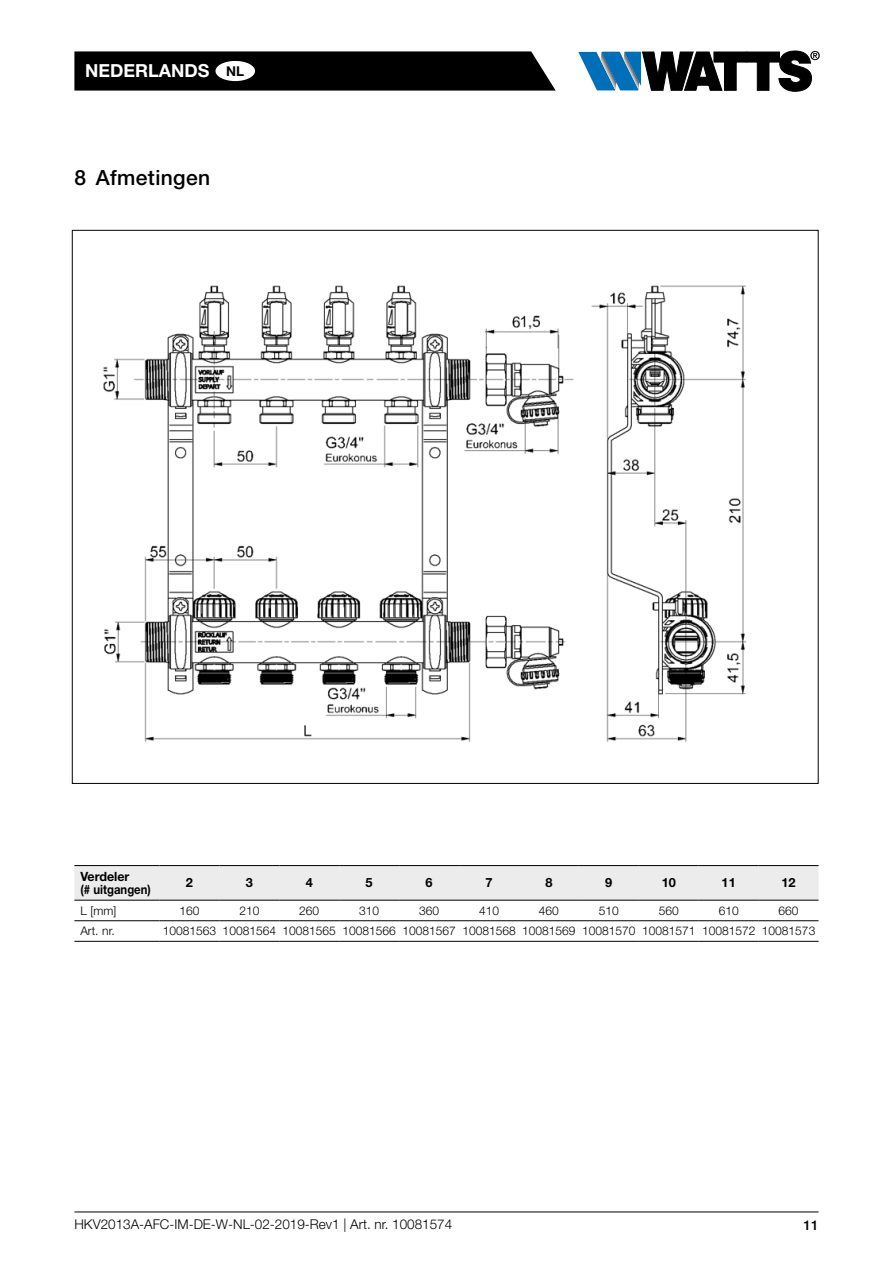
<style>
.page{position:relative;width:893px;height:1263px;background:#fff}
.page>*{position:absolute;margin:0;border:0;box-sizing:border-box;transform-origin:0 0}
.t1{font:500 21px "Helvetica Neue LT Std";letter-spacing:.02em;color:#000}
.t2{font:700 18px "Helvetica Neue LT Std";color:#fff}
.t3{font:300 13.5px "Helvetica Neue LT Std";color:#000}
.t4{font:500 13.5px "Helvetica Neue LT Std";color:#000}
.t5{font:700 12.75px/13.5px "Helvetica Neue LT Std";color:#000}
.t6{font:300 12px "Helvetica Neue LT Std";color:#000}
.s1{font-size:13.5px;color:#000}
</style>
<div class="page">
<svg style="left:74px;top:51px;width:482px;height:40px;background:#0c0c0c"></svg>
<svg style="left:578px;top:51px;width:242px;height:40px"></svg>
<hr style="left:74px;top:1211px;width:745px;height:1px;background:#000">
<div style="left:215px;top:61px;width:40px;height:20px;background:#fff;border-radius:50%"></div>
<img style="left:103px;top:285px;width:644px;height:457px">
<div style="left:74px;top:866px;width:745px;height:34px;background:#ececec"></div>
<hr style="left:74px;top:865px;width:85px;height:1px;background:#000">
<hr style="left:159px;top:865px;width:60px;height:1px;background:#000">
<hr style="left:219px;top:865px;width:60px;height:1px;background:#000">
<hr style="left:279px;top:865px;width:60px;height:1px;background:#000">
<hr style="left:339px;top:865px;width:60px;height:1px;background:#000">
<hr style="left:399px;top:865px;width:60px;height:1px;background:#000">
<hr style="left:459px;top:865px;width:60px;height:1px;background:#000">
<hr style="left:519px;top:865px;width:60px;height:1px;background:#000">
<hr style="left:579px;top:865px;width:60px;height:1px;background:#000">
<hr style="left:639px;top:865px;width:60px;height:1px;background:#000">
<hr style="left:699px;top:865px;width:60px;height:1px;background:#000">
<hr style="left:759px;top:865px;width:60px;height:1px;background:#000">
<hr style="left:74px;top:900px;width:85px;height:1px;background:#000">
<hr style="left:159px;top:900px;width:60px;height:1px;background:#000">
<hr style="left:219px;top:900px;width:60px;height:1px;background:#000">
<hr style="left:279px;top:900px;width:60px;height:1px;background:#000">
<hr style="left:339px;top:900px;width:60px;height:1px;background:#000">
<hr style="left:399px;top:900px;width:60px;height:1px;background:#000">
<hr style="left:459px;top:900px;width:60px;height:1px;background:#000">
<hr style="left:519px;top:900px;width:60px;height:1px;background:#000">
<hr style="left:579px;top:900px;width:60px;height:1px;background:#000">
<hr style="left:639px;top:900px;width:60px;height:1px;background:#000">
<hr style="left:699px;top:900px;width:60px;height:1px;background:#000">
<hr style="left:759px;top:900px;width:60px;height:1px;background:#000">
<hr style="left:74px;top:941px;width:85px;height:1px;background:#000">
<hr style="left:159px;top:941px;width:60px;height:1px;background:#000">
<hr style="left:219px;top:941px;width:60px;height:1px;background:#000">
<hr style="left:279px;top:941px;width:60px;height:1px;background:#000">
<hr style="left:339px;top:941px;width:60px;height:1px;background:#000">
<hr style="left:399px;top:941px;width:60px;height:1px;background:#000">
<hr style="left:459px;top:941px;width:60px;height:1px;background:#000">
<hr style="left:519px;top:941px;width:60px;height:1px;background:#000">
<hr style="left:579px;top:941px;width:60px;height:1px;background:#000">
<hr style="left:639px;top:941px;width:60px;height:1px;background:#000">
<hr style="left:699px;top:941px;width:60px;height:1px;background:#000">
<hr style="left:759px;top:941px;width:60px;height:1px;background:#000">
<hr style="left:74px;top:920px;width:85px;height:1px;background:#000">
<hr style="left:159px;top:920px;width:60px;height:1px;background:#000">
<hr style="left:219px;top:920px;width:60px;height:1px;background:#000">
<hr style="left:279px;top:920px;width:60px;height:1px;background:#000">
<hr style="left:339px;top:920px;width:60px;height:1px;background:#000">
<hr style="left:399px;top:920px;width:60px;height:1px;background:#000">
<hr style="left:459px;top:920px;width:60px;height:1px;background:#000">
<hr style="left:519px;top:920px;width:60px;height:1px;background:#000">
<hr style="left:579px;top:920px;width:60px;height:1px;background:#000">
<hr style="left:639px;top:920px;width:60px;height:1px;background:#000">
<hr style="left:699px;top:920px;width:60px;height:1px;background:#000">
<hr style="left:759px;top:920px;width:60px;height:1px;background:#000">
<h2 class="t2" style="left:85px;top:60px;width:161px">NEDERLANDS <span class="s1">NL</span></h2>
<h1 class="t1" style="left:74px;top:165px;width:137px">8 Afmetingen</h1>
<p class="t5" style="left:80px;top:869px;width:72px">Verdeler<br>(# uitgangen)</p>
<p class="t5" style="left:186px;top:876px;width:9px">2</p>
<p class="t5" style="left:246px;top:876px;width:9px">3</p>
<p class="t5" style="left:306px;top:876px;width:9px">4</p>
<p class="t5" style="left:366px;top:876px;width:9px">5</p>
<p class="t5" style="left:426px;top:876px;width:9px">6</p>
<p class="t5" style="left:485px;top:876px;width:9px">7</p>
<p class="t5" style="left:545px;top:876px;width:9px">8</p>
<p class="t5" style="left:605px;top:876px;width:9px">9</p>
<p class="t5" style="left:662px;top:876px;width:16px">10</p>
<p class="t5" style="left:722px;top:876px;width:16px">11</p>
<p class="t5" style="left:781px;top:876px;width:16px">12</p>
<p class="t6" style="left:80px;top:903px;width:37px">L [mm]</p>
<p class="t6" style="left:179px;top:903px;width:22px">160</p>
<p class="t6" style="left:239px;top:903px;width:22px">210</p>
<p class="t6" style="left:299px;top:903px;width:22px">260</p>
<p class="t6" style="left:359px;top:903px;width:22px">310</p>
<p class="t6" style="left:419px;top:903px;width:22px">360</p>
<p class="t6" style="left:479px;top:903px;width:22px">410</p>
<p class="t6" style="left:539px;top:903px;width:22px">460</p>
<p class="t6" style="left:599px;top:903px;width:22px">510</p>
<p class="t6" style="left:659px;top:903px;width:22px">560</p>
<p class="t6" style="left:719px;top:903px;width:22px">610</p>
<p class="t6" style="left:779px;top:903px;width:22px">660</p>
<p class="t6" style="left:80px;top:924px;width:36px">Art. nr.</p>
<p class="t6" style="left:163px;top:924px;width:654px">10081563 10081564 10081565 10081566 10081567 10081568 10081569 10081570 10081571 10081572 10081573</p>
<p class="t3" style="left:74px;top:1216px;width:379px">HKV2013A-AFC-IM-DE-W-NL-02-2019-Rev1 | Art. nr. 10081574</p>
<p class="t4" style="left:803px;top:1217px;width:17px">11</p>
</div>
